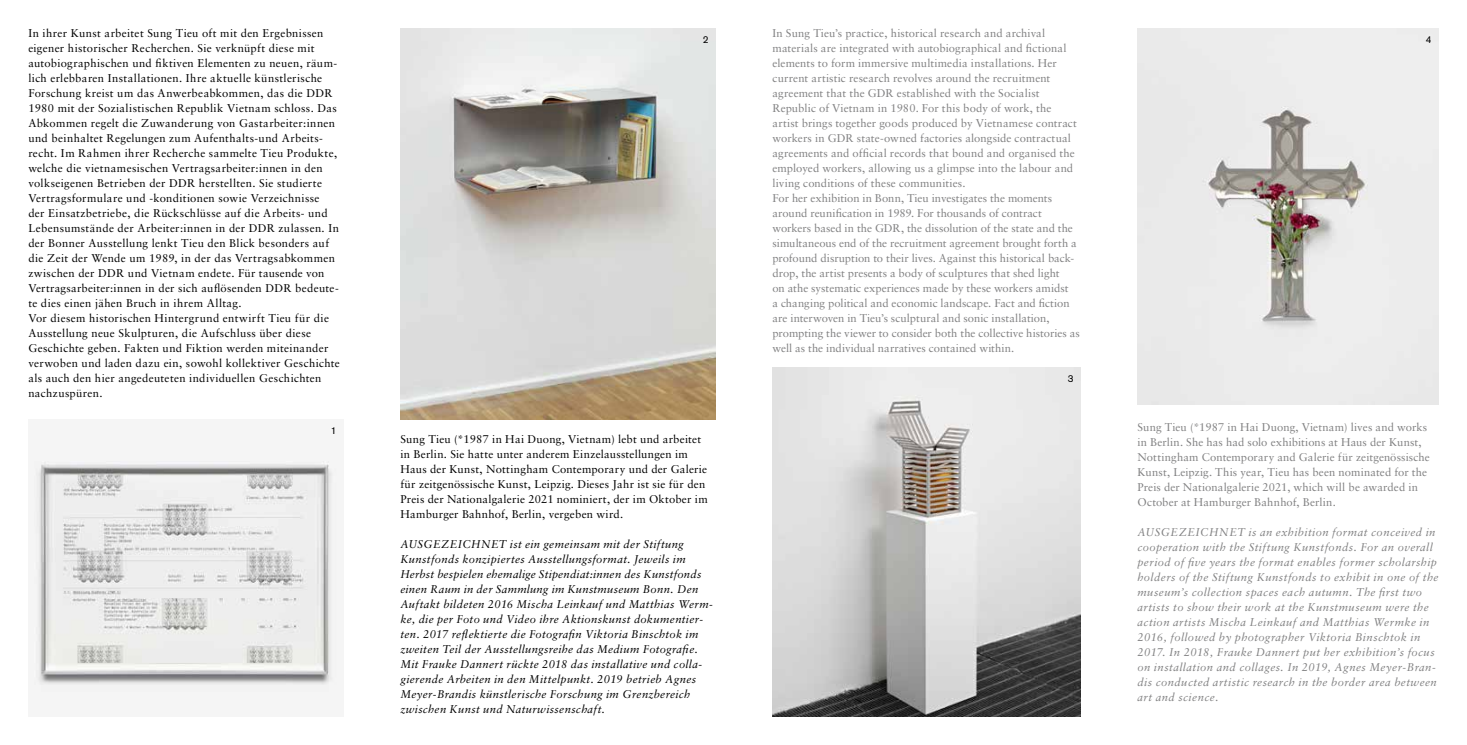
<style>
.page{position:relative;width:1467px;height:745px;background:#fff}
.page>*{position:absolute;margin:0;border:0;box-sizing:border-box;transform-origin:0 0}
.t1{font:11.25px/15px "Sabon LT";letter-spacing:.025em;color:#000}
.t2{font:11.25px/15px "Sabon LT";letter-spacing:.005em;color:#818182}
.t3{font:italic 11.25px/15px "Sabon LT";letter-spacing:.03em;color:#000}
.t4{font:italic 11.25px/15px "Sabon LT";letter-spacing:.035em;color:#818182}
.t5{font:10px "Akzidenz Grotesk BE";color:#000}
</style>
<div class="page">
<img style="left:1137px;top:28px;width:302px;height:376px">
<img style="left:772px;top:367px;width:309px;height:349px">
<img style="left:400px;top:28px;width:316px;height:391px">
<img style="left:34px;top:461px;width:303px;height:231px">
<p class="t1" style="left:28px;top:26px;width:313px">In ihrer Kunst arbeitet Sung Tieu oft mit den Ergebnissen eigener historischer Recherchen. Sie verknüpft diese mit autobiographischen und fiktiven Elementen zu neuen, räum&shy;lich erlebbaren Installationen. Ihre aktuelle künstlerische Forschung kreist um das Anwerbeabkommen, das die DDR 1980 mit der Sozialistischen Republik Vietnam schloss. Das Abkommen regelt die Zuwanderung von Gastarbeiter:innen und beinhaltet Regelungen zum Aufenthalts-und Arbeits&shy;recht. Im Rahmen ihrer Recherche sammelte Tieu Produkte, welche die vietnamesischen Vertragsarbeiter:innen in den volkseigenen Betrieben der DDR herstellten. Sie studierte Vertragsformulare und -konditionen sowie Verzeichnisse<br>der Einsatzbetriebe, die Rückschlüsse auf die Arbeits- und Lebensumstände der Arbeiter:innen in der DDR zulassen. In der Bonner Ausstellung lenkt Tieu den Blick besonders auf die Zeit der Wende um 1989, in der das Vertragsabkommen zwischen der DDR und Vietnam endete. Für tausende von Vertragsarbeiter:innen in der sich auflösenden DDR bedeute&shy;te dies einen jähen Bruch in ihrem Alltag.<br>Vor diesem historischen Hintergrund entwirft Tieu für die Ausstellung neue Skulpturen, die Aufschluss über diese Geschichte geben. Fakten und Fiktion werden miteinander verwoben und laden dazu ein, sowohl kollektiver Geschichte als auch den hier angedeuteten individuellen Geschichten nachzuspüren.</p>
<p class="t5" style="left:331px;top:424px;width:7px">1</p>
<p class="t2" style="left:772px;top:25px;width:309px">In Sung Tieu’s practice, historical research and archival materials are integrated with autobiographical and fictional elements to form immersive multimedia installations. Her current artistic research revolves around the recruitment agreement that the GDR established with the Socialist Republic of Vietnam in 1980. For this body of work, the artist brings together goods produced by Vietnamese contract workers in GDR state-owned factories alongside contractual agreements and official records that bound and organised the employed workers, allowing us a glimpse into the labour and living conditions of these communities.<br>For her exhibition in Bonn, Tieu investigates the moments around reunification in 1989. For thousands of contract workers based in the GDR, the dissolution of the state and the simultaneous end of the recruitment agreement brought forth a profound disruption to their lives. Against this historical back&shy;drop, the artist presents a body of sculptures that shed light<br>on athe systematic experiences made by these workers amidst<br>a changing political and economic landscape. Fact and fiction are interwoven in Tieu’s sculptural and sonic installation, prompting the viewer to consider both the collective histories as well as the individual narratives contained within.</p>
<p class="t5" style="left:703px;top:34px;width:7px">2</p>
<p class="t5" style="left:1426px;top:34px;width:7px">4</p>
<p class="t1" style="left:400px;top:430px;width:309px">Sung Tieu (*1987 in Hai Duong, Vietnam) lebt und arbeitet in Berlin. Sie hatte unter anderem Einzelausstellungen im Haus der Kunst, Nottingham Contemporary und der Galerie für zeitgenössische Kunst, Leipzig. Dieses Jahr ist sie für den Preis der Nationalgalerie 2021 nominiert, der im Oktober im Hamburger Bahnhof, Berlin, vergeben wird.</p>
<p class="t3" style="left:400px;top:536px;width:314px">AUSGEZEICHNET ist ein gemeinsam mit der Stiftung Kunstfonds konzipiertes Ausstellungsformat. Jeweils im Herbst bespielen ehemalige Stipendiat:innen des Kunstfonds einen Raum in der Sammlung im Kunstmuseum Bonn. Den Auftakt bildeten 2016 Mischa Leinkauf und Matthias Werm&shy;ke, die per Foto und Video ihre Aktionskunst dokumentier&shy;ten. 2017 reflektierte die Fotografin Viktoria Binschtok im zweiten Teil der Ausstellungsreihe das Medium Fotografie.<br>Mit Frauke Dannert rückte 2018 das installative und colla&shy;gierende Arbeiten in den Mittelpunkt. 2019 betrieb Agnes Meyer-Brandis künstlerische Forschung im Grenzbereich zwischen Kunst und Naturwissenschaft.</p>
<p class="t5" style="left:1068px;top:373px;width:7px">3</p>
<p class="t2" style="left:1137px;top:419px;width:294px">Sung Tieu (*1987 in Hai Duong, Vietnam) lives and works in Berlin. She has had solo exhibitions at Haus der Kunst, Nottingham Contemporary and Galerie für zeitgenössische Kunst, Leipzig. This year, Tieu has been nominated for the Preis der Nationalgalerie 2021, which will be awarded in October at Hamburger Bahnhof, Berlin.</p>
<p class="t4" style="left:1137px;top:524px;width:303px">AUSGEZEICHNET is an exhibition format conceived in cooperation with the Stiftung Kunstfonds. For an overall period of five years the format enables former scholarship holders of the Stiftung Kunstfonds to exhibit in one of the museum’s collection spaces each autumn. The first two artists to show their work at the Kunstmuseum were the action artists Mischa Leinkauf and Matthias Wermke in 2016, followed by photographer Viktoria Binschtok in 2017. In 2018, Frauke Dannert put her exhibition’s focus on installation and collages. In 2019, Agnes Meyer-Bran&shy;dis conducted artistic research in the border area between art and science.</p>
</div>
